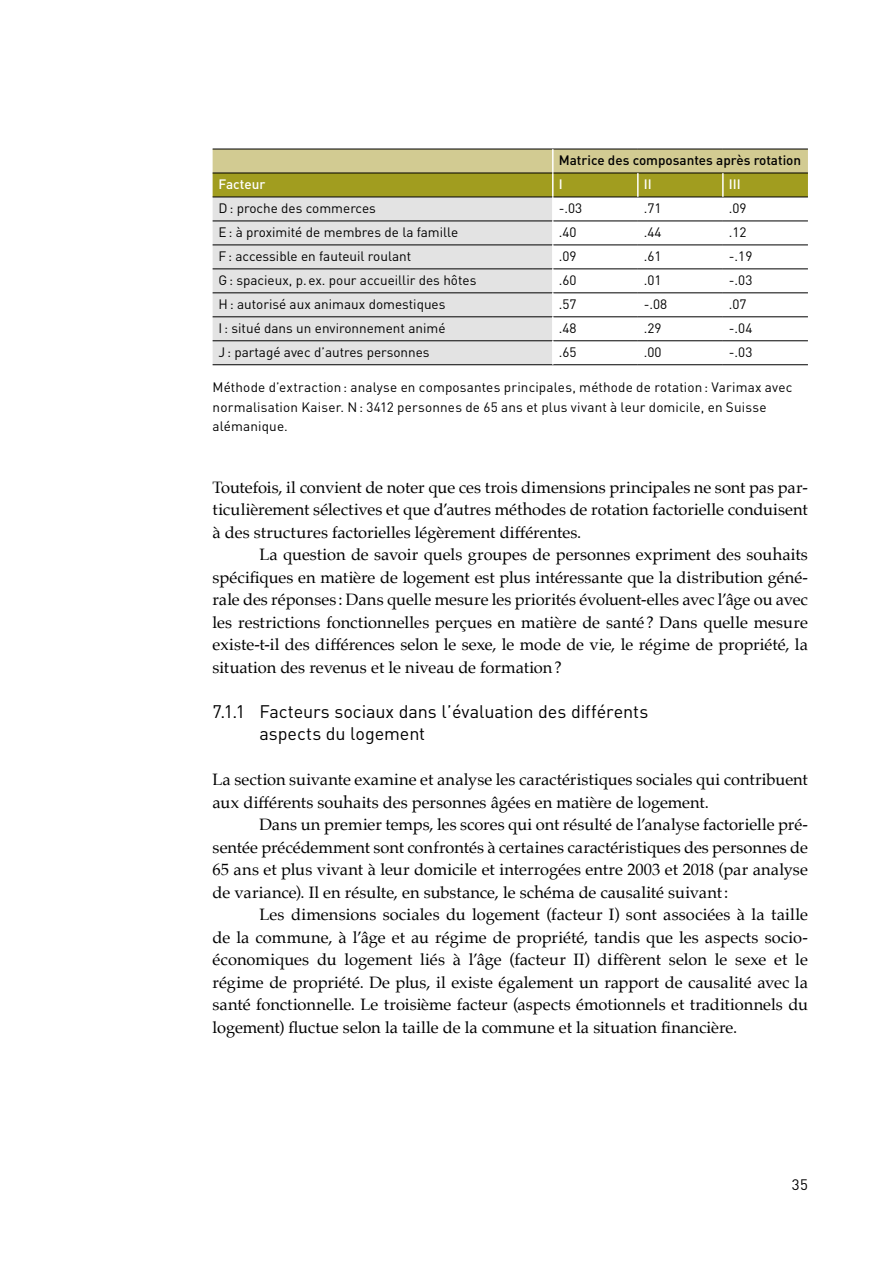
<style>
.page{position:relative;width:893px;height:1263px;background:#fff}
.page>*{position:absolute;margin:0;border:0;box-sizing:border-box;transform-origin:0 0}
.t1{font:18px/22.5px "DINOT";letter-spacing:-.005em;color:#000}
.t2{font:16.5px/22.5px "Palatino";color:#000;text-align:justify}
.t3{font:15px "DINOT";color:#000}
.t4{font:13.5px/19.5px "DINOT";color:#000}
.t5{font:500 13.5px "DINOT";color:#000}
.t6{font:500 13.5px "DINOT";color:#fff}
</style>
<div class="page">
<svg style="left:213px;top:150px;width:595px;height:47px;background:#b5b056"></svg>
<div style="left:213px;top:198px;width:339px;height:166px;background:#e3e3e3"></div>
<hr style="left:213px;top:149px;width:340px;height:1px;background:#000">
<hr style="left:553px;top:149px;width:85px;height:1px;background:#000">
<hr style="left:638px;top:149px;width:85px;height:1px;background:#000">
<hr style="left:723px;top:149px;width:85px;height:1px;background:#000">
<hr style="left:213px;top:173px;width:340px;height:1px;background:#000">
<hr style="left:553px;top:173px;width:85px;height:1px;background:#000">
<hr style="left:638px;top:173px;width:85px;height:1px;background:#000">
<hr style="left:723px;top:173px;width:85px;height:1px;background:#000">
<hr style="left:213px;top:197px;width:340px;height:1px;background:#000">
<hr style="left:553px;top:197px;width:85px;height:1px;background:#000">
<hr style="left:638px;top:197px;width:85px;height:1px;background:#000">
<hr style="left:723px;top:197px;width:85px;height:1px;background:#000">
<hr style="left:213px;top:221px;width:340px;height:1px;background:#000">
<hr style="left:553px;top:221px;width:85px;height:1px;background:#000">
<hr style="left:638px;top:221px;width:85px;height:1px;background:#000">
<hr style="left:723px;top:221px;width:85px;height:1px;background:#000">
<hr style="left:213px;top:245px;width:340px;height:1px;background:#000">
<hr style="left:553px;top:245px;width:85px;height:1px;background:#000">
<hr style="left:638px;top:245px;width:85px;height:1px;background:#000">
<hr style="left:723px;top:245px;width:85px;height:1px;background:#000">
<hr style="left:213px;top:269px;width:340px;height:1px;background:#000">
<hr style="left:553px;top:269px;width:85px;height:1px;background:#000">
<hr style="left:638px;top:269px;width:85px;height:1px;background:#000">
<hr style="left:723px;top:269px;width:85px;height:1px;background:#000">
<hr style="left:213px;top:293px;width:340px;height:1px;background:#000">
<hr style="left:553px;top:293px;width:85px;height:1px;background:#000">
<hr style="left:638px;top:293px;width:85px;height:1px;background:#000">
<hr style="left:723px;top:293px;width:85px;height:1px;background:#000">
<hr style="left:213px;top:317px;width:340px;height:1px;background:#000">
<hr style="left:553px;top:317px;width:85px;height:1px;background:#000">
<hr style="left:638px;top:317px;width:85px;height:1px;background:#000">
<hr style="left:723px;top:317px;width:85px;height:1px;background:#000">
<hr style="left:213px;top:340px;width:340px;height:1px;background:#000">
<hr style="left:553px;top:340px;width:85px;height:1px;background:#000">
<hr style="left:638px;top:340px;width:85px;height:1px;background:#000">
<hr style="left:723px;top:340px;width:85px;height:1px;background:#000">
<hr style="left:213px;top:364px;width:340px;height:1px;background:#000">
<hr style="left:553px;top:364px;width:85px;height:1px;background:#000">
<hr style="left:638px;top:364px;width:85px;height:1px;background:#000">
<hr style="left:723px;top:364px;width:85px;height:1px;background:#000">
<hr style="left:552px;top:149px;width:2px;height:24px;background:#fff">
<hr style="left:552px;top:173px;width:2px;height:24px;background:#fff">
<hr style="left:637px;top:173px;width:2px;height:24px;background:#fff">
<hr style="left:722px;top:173px;width:2px;height:24px;background:#fff">
<hr style="left:552px;top:197px;width:2px;height:24px;background:#fff">
<hr style="left:552px;top:221px;width:2px;height:24px;background:#fff">
<hr style="left:552px;top:245px;width:2px;height:24px;background:#fff">
<hr style="left:552px;top:269px;width:2px;height:24px;background:#fff">
<hr style="left:552px;top:293px;width:2px;height:24px;background:#fff">
<hr style="left:552px;top:317px;width:2px;height:24px;background:#fff">
<hr style="left:552px;top:341px;width:2px;height:24px;background:#fff">
<p class="t5" style="left:559px;top:150px;width:244px">Matrice des composantes après rotation</p>
<p class="t6" style="left:219px;top:174px;width:48px">Facteur</p>
<p class="t6" style="left:559px;top:174px;width:5px">I</p>
<p class="t6" style="left:644px;top:174px;width:9px">II</p>
<p class="t6" style="left:729px;top:174px;width:13px">III</p>
<p class="t4" style="left:219px;top:197px;width:159px">D: proche des commerces</p>
<p class="t4" style="left:559px;top:197px;width:25px">-.03</p>
<p class="t4" style="left:644px;top:197px;width:19px">.71</p>
<p class="t4" style="left:729px;top:197px;width:19px">.09</p>
<p class="t4" style="left:219px;top:221px;width:241px">E: à proximité de membres de la famille</p>
<p class="t4" style="left:559px;top:221px;width:19px">.40</p>
<p class="t4" style="left:644px;top:221px;width:19px">.44</p>
<p class="t4" style="left:729px;top:221px;width:19px">.12</p>
<p class="t4" style="left:219px;top:245px;width:194px">F: accessible en fauteuil roulant</p>
<p class="t4" style="left:559px;top:245px;width:19px">.09</p>
<p class="t4" style="left:644px;top:245px;width:19px">.61</p>
<p class="t4" style="left:729px;top:245px;width:25px">-.19</p>
<p class="t4" style="left:219px;top:269px;width:259px">G: spacieux, p.ex. pour accueillir des hôtes</p>
<p class="t4" style="left:559px;top:269px;width:19px">.60</p>
<p class="t4" style="left:644px;top:269px;width:19px">.01</p>
<p class="t4" style="left:729px;top:269px;width:25px">-.03</p>
<p class="t4" style="left:219px;top:293px;width:228px">H: autorisé aux animaux domestiques</p>
<p class="t4" style="left:559px;top:293px;width:19px">.57</p>
<p class="t4" style="left:644px;top:293px;width:25px">-.08</p>
<p class="t4" style="left:729px;top:293px;width:19px">.07</p>
<p class="t4" style="left:219px;top:317px;width:228px">I: situé dans un environnement animé</p>
<p class="t4" style="left:559px;top:317px;width:19px">.48</p>
<p class="t4" style="left:644px;top:317px;width:19px">.29</p>
<p class="t4" style="left:729px;top:317px;width:25px">-.04</p>
<p class="t4" style="left:219px;top:341px;width:213px">J: partagé avec d’autres personnes</p>
<p class="t4" style="left:559px;top:341px;width:19px">.65</p>
<p class="t4" style="left:644px;top:341px;width:19px">.00</p>
<p class="t4" style="left:729px;top:341px;width:25px">-.03</p>
<p class="t4" style="left:213px;top:376px;width:581px">Méthode d’extraction: analyse en composantes principales, méthode de rotation: Varimax avec normalisation Kaiser. N: 3412 personnes de 65 ans et plus vivant à leur domicile, en Suisse alémanique.</p>
<p class="t2" style="left:213px;top:476px;width:597px">Toutefois, il convient de noter que ces trois dimensions principales ne sont pas par&shy;ticulièrement sélectives et que d’autres méthodes de rotation factorielle conduisent à des structures factorielles légèrement différentes.</p>
<p class="t2" style="left:213px;top:543px;width:597px;text-indent:47px">La question de savoir quels groupes de personnes expriment des souhaits spécifiques en matière de logement est plus intéressante que la distribution géné&shy;rale des réponses : Dans quelle mesure les priorités évoluent-elles avec l’âge ou avec les restrictions fonctionnelles perçues en matière de santé ? Dans quelle mesure existe-t-il des différences selon le sexe, le mode de vie, le régime de propriété, la situation des revenus et le niveau de formation?</p>
<p class="t1" style="left:259px;top:698px;width:390px;text-indent:-47px">7.1.1 Facteurs sociaux dans l’évaluation des différents aspects du logement</p>
<p class="t2" style="left:213px;top:768px;width:597px">La section suivante examine et analyse les caractéristiques sociales qui contribuent aux différents souhaits des personnes âgées en matière de logement.</p>
<p class="t2" style="left:213px;top:813px;width:597px;text-indent:47px">Dans un premier temps, les scores qui ont résulté de l’analyse factorielle pré&shy;sentée précédemment sont confrontés à certaines caractéristiques des personnes de 65 ans et plus vivant à leur domicile et interrogées entre 2003 et 2018 (par analyse de variance). Il en résulte, en substance, le schéma de causalité suivant:</p>
<p class="t2" style="left:213px;top:903px;width:597px;text-indent:47px">Les dimensions sociales du logement (facteur I) sont associées à la taille de la commune, à l’âge et au régime de propriété, tandis que les aspects socio&shy;économiques du logement liés à l’âge (facteur II) diffèrent selon le sexe et le régime de propriété. De plus, il existe également un rapport de causalité avec la santé fonctionnelle. Le troisième facteur (aspects émotionnels et traditionnels du logement) fluctue selon la taille de la commune et la situation financière.</p>
<p class="t3" style="left:792px;top:1173px;width:17px">35</p>
</div>
